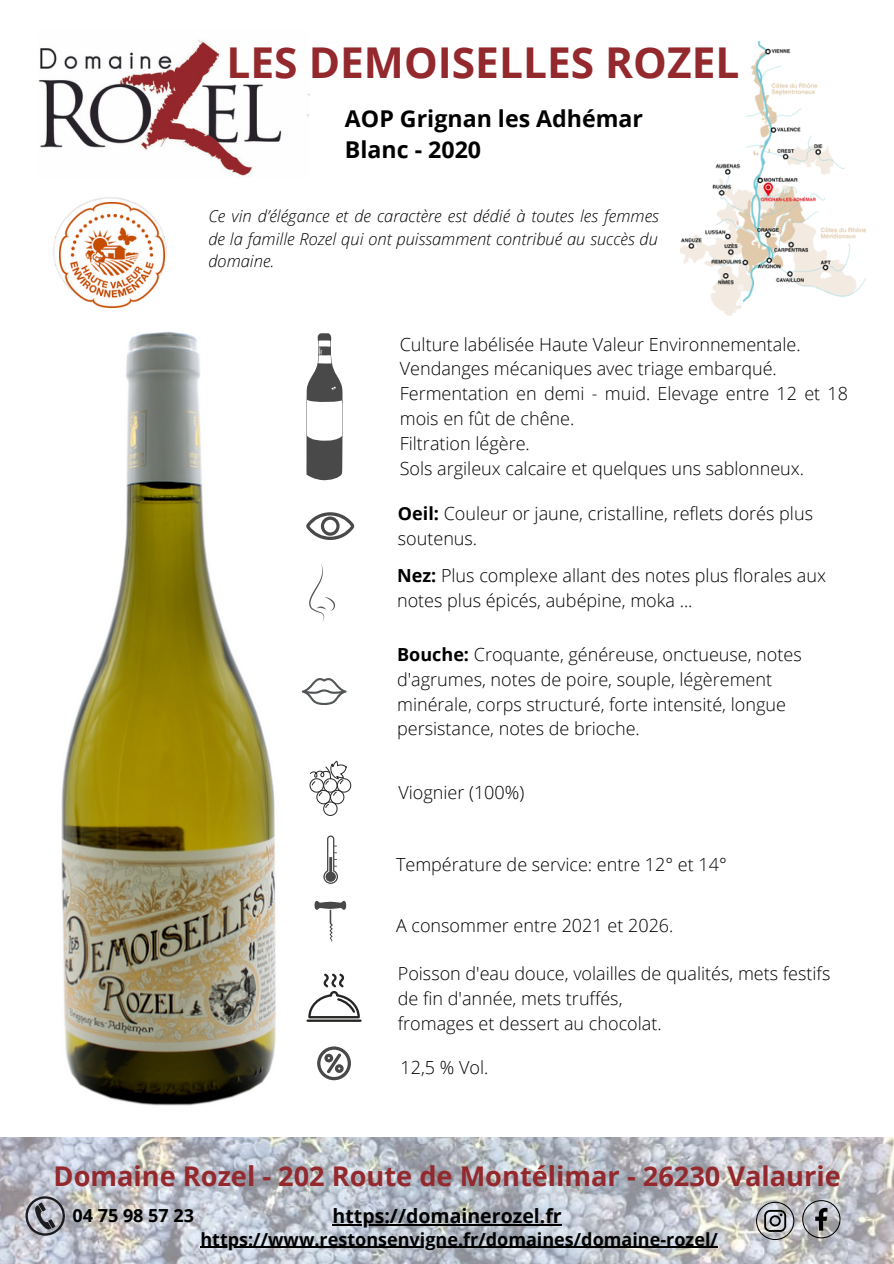
<style>
.page{position:relative;width:894px;height:1264px;background:#fff}
.page>*{position:absolute;margin:0;border:0;box-sizing:border-box;transform-origin:0 0}
.t1{font:700 42.45px "Open Sans";color:#93282d}
.t2{font:700 27.15px "Open Sans";color:#93282d}
.t3{font:700 23.1px/31.5px "Open Sans";color:#000}
.t4{font:700 19.5px "Open Sans";color:#000}
.t5{font:300 18px/24.8px "Open Sans";color:#000}
.t6{font:700 18px "Open Sans";color:#000}
.t7{font:italic 300 16.5px/22.5px "Open Sans";color:#000;text-align:justify}
.s1{font-weight:700}
</style>
<div class="page">
<img style="left:61px;top:331px;width:215px;height:775px">
<img style="left:680px;top:41px;width:185px;height:275px">
<svg style="left:317px;top:1046px;width:34px;height:34px"></svg>
<img style="left:0;top:1137px;width:893px;height:126px">
<svg style="left:755px;top:1201px;width:39px;height:38px"></svg>
<svg style="left:802px;top:1200px;width:38px;height:38px"></svg>
<svg style="left:25px;top:1196px;width:40px;height:39px;background:#8e8f98"></svg>
<hr style="left:332px;top:1224px;width:229px;height:1px;background:#000">
<hr style="left:200px;top:1246px;width:518px;height:1px;background:#000">
<img style="left:38px;top:40px;width:271px;height:137px">
<svg style="left:306px;top:333px;width:36px;height:148px"></svg>
<svg style="left:306px;top:512px;width:48px;height:28px"></svg>
<svg style="left:309px;top:564px;width:26px;height:58px"></svg>
<svg style="left:302px;top:678px;width:44px;height:27px"></svg>
<svg style="left:309px;top:760px;width:42px;height:56px"></svg>
<svg style="left:323px;top:835px;width:15px;height:48px"></svg>
<svg style="left:314px;top:900px;width:32px;height:42px"></svg>
<hr style="left:307px;top:1019px;width:53px;height:2px;background:#252524">
<svg style="left:308px;top:973px;width:52px;height:46px"></svg>
<img style="left:53px;top:197px;width:114px;height:77px">
<img style="left:59px;top:202px;width:105px;height:105px">
<h1 class="t1" style="left:226px;top:33px;width:514px">LES DEMOISELLES ROZEL</h1>
<p class="t3" style="left:345px;top:102px;width:299px">AOP Grignan les Adhémar<br>Blanc - 2020</p>
<p class="t7" style="left:208px;top:204px;width:451px">Ce vin d’élégance et de caractère est dédié à toutes les femmes de la famille Rozel qui ont puissamment contribué au succès du domaine.</p>
<p class="t5" style="left:399px;top:331px;width:449px">Culture labélisée Haute Valeur Environnementale.<br>Vendanges mécaniques avec triage embarqué.<br>Fermentation en demi - muid. Elevage entre 12 et 18 mois en fût de chêne.<br>Filtration légère.<br>Sols argileux calcaire et quelques uns sablonneux.</p>
<p class="t5" style="left:398px;top:501px;width:416px"><span class="s1">Oeil:</span> Couleur or jaune, cristalline, reflets dorés plus soutenus.</p>
<p class="t5" style="left:397px;top:562px;width:430px"><span class="s1">Nez:</span> Plus complexe allant des notes plus florales aux notes plus épicés, aubépine, moka ...</p>
<p class="t5" style="left:397px;top:641px;width:406px"><span class="s1">Bouche:</span> Croquante, généreuse, onctueuse, notes d'agrumes, notes de poire, souple, légèrement minérale, corps structuré, forte intensité, longue persistance, notes de brioche.</p>
<p class="t5" style="left:398px;top:780px;width:127px">Viognier (100%)</p>
<p class="t5" style="left:396px;top:851px;width:332px">Température de service: entre 12° et 14°</p>
<p class="t5" style="left:396px;top:912px;width:279px">A consommer entre 2021 et 2026.</p>
<p class="t5" style="left:398px;top:960px;width:434px">Poisson d'eau douce, volailles de qualités, mets festifs de fin d'année, mets truffés,<br>fromages et dessert au chocolat.</p>
<p class="t5" style="left:400px;top:1054px;width:89px">12,5 % Vol.</p>
<h2 class="t2" style="left:54px;top:1156px;width:788px">Domaine Rozel - 202 Route de Montélimar - 26230 Valaurie</h2>
<p class="t6" style="left:73px;top:1202px;width:123px">04 75 98 57 23</p>
<p class="t6" style="left:200px;top:1226px;width:519px">https://www.restonsenvigne.fr/domaines/domaine-rozel/</p>
<p class="t4" style="left:332px;top:1202px;width:231px">https://domainerozel.fr</p>
</div>
